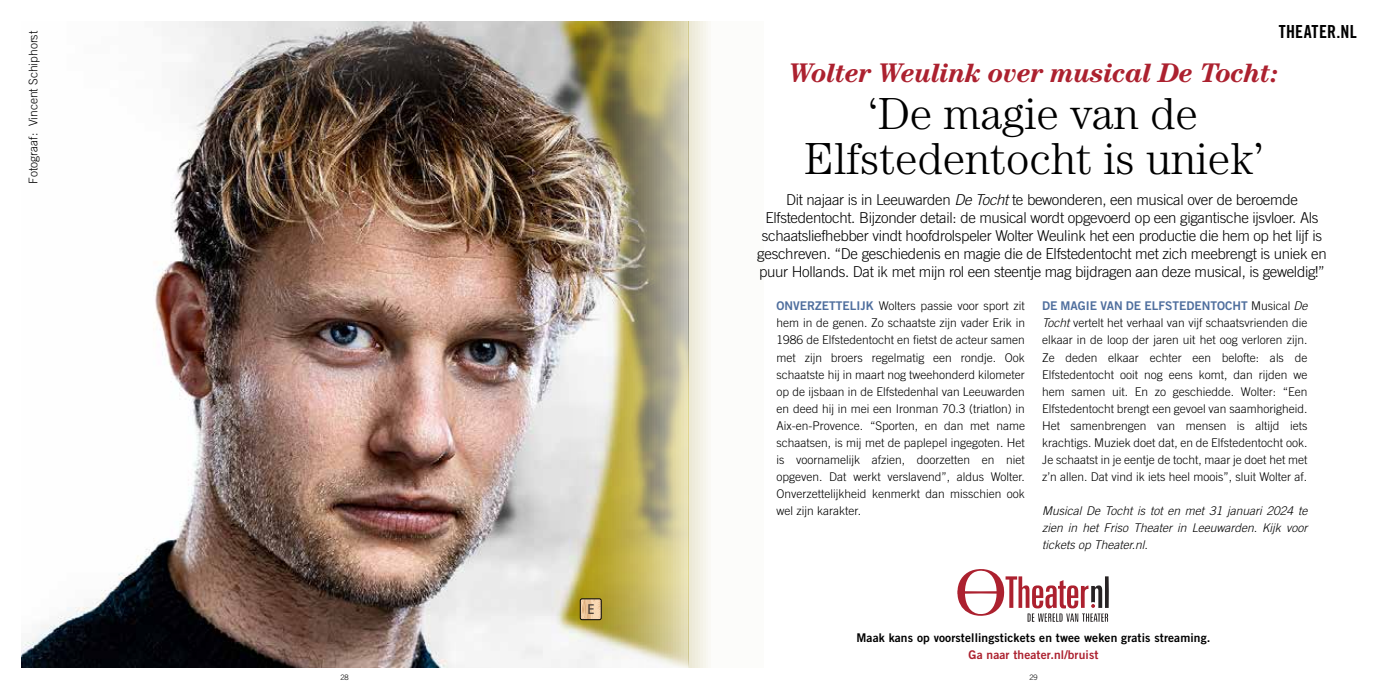
<style>
.page{position:relative;width:1378px;height:689px;background:#fff}
.page>*{position:absolute;margin:0;border:0;box-sizing:border-box;transform-origin:0 0}
.t1{font:300 45px/45px "Century Std";color:#000;text-align:center}
.t2{font:italic 700 27px "Century Std";letter-spacing:-.02em;color:#ac212f}
.t3{font:18px "Trade Gothic LT Std Bd Cn 20";letter-spacing:.01em;color:#000}
.t4{font:300 15px/18px "Trade Gothic LT Std";letter-spacing:-.02em;color:#000;text-align:center}
.t5{font:300 12px/17px "Trade Gothic LT Std";color:#000;text-align:justify}
.t6{font:italic 300 12px/17px "Trade Gothic LT Std";color:#000;text-align:justify}
.t7{font:12px "Trade Gothic LT Std Bd 2";letter-spacing:.01em;color:#000}
.t8{font:12px "Trade Gothic LT Std Bd 2";color:#506f9e}
.t9{font:12px "Trade Gothic LT Std Bd 2";letter-spacing:.01em;color:#ac212f}
.t10{font:300 7.5px "Trade Gothic LT Std";color:#000}
.s1{font-style:italic}
.s2{font-family:"Trade Gothic LT Std Bd 2";font-weight:400;color:#506f9e}
.s3{font-family:"Trade Gothic LT Std";font-weight:300;color:#000}
.s4{font-family:"Trade Gothic LT Std";font-weight:300;font-style:italic;color:#000}
</style>
<div class="page">
<img style="left:21px;top:21px;width:668px;height:647px">
<svg style="left:590px;top:599px;width:12px;height:21px"></svg>
<img style="left:580px;top:599px;width:10px;height:21px">
<div style="left:580px;top:599px;width:21px;height:21px;border:1px solid #000;border-radius:2px"></div>
<svg style="left:957px;top:569px;width:152px;height:53px"></svg>
<div style="left:689px;top:21px;width:74px;height:647px;background:linear-gradient(to right,#f3f2e6,#fff)"></div>
<p class="t5" style="left:24px;top:184px;width:154px;rotate:-90deg">Fotograaf: Vincent Schiphorst</p>
<h3 class="t3" style="left:1278px;top:21px;width:80px">THEATER.NL</h3>
<h2 class="t2" style="left:789px;top:57px;width:491px">Wolter Weulink over musical De Tocht:</h2>
<h1 class="t1" style="left:804px;top:90px;width:460px">‘De magie van de<br>Elfstedentocht is uniek’</h1>
<p class="t4" style="left:757px;top:191px;width:571px">Dit najaar is in Leeuwarden <span class="s1">De Tocht</span> te bewonderen, een musical over de beroemde Elfstedentocht. Bijzonder detail: de musical wordt opgevoerd op een gigantische ijsvloer. Als schaatsliefhebber vindt hoofdrolspeler Wolter Weulink het een productie die hem op het lijf is geschreven. “De geschiedenis en magie die de Elfstedentocht met zich meebrengt is uniek en puur Hollands. Dat ik met mijn rol een steentje mag bijdragen aan deze musical, is geweldig!”</p>
<p class="t5" style="left:776px;top:297px;width:250px"><span class="s2">ONVERZETTELIJK</span> Wolters passie voor sport zit hem in de genen. Zo schaatste zijn vader Erik in 1986 de Elfstedentocht en fietst de acteur samen met zijn broers regelmatig een rondje. Ook schaatste hij in maart nog tweehonderd kilometer op de ijsbaan in de Elfstedenhal van Leeuwarden en deed hij in mei een Ironman 70.3 (triatlon) in Aix-en-Provence. “Sporten, en dan met name schaatsen, is mij met de paplepel ingegoten. Het is voornamelijk afzien, doorzetten en niet opgeven. Dat werkt verslavend”, aldus Wolter.<br>Onverzettelijkheid kenmerkt dan misschien ook wel zijn karakter.</p>
<p class="t8" style="left:1042px;top:299px;width:267px">DE MAGIE VAN DE ELFSTEDENTOCHT <span class="s3">Musical</span> <span class="s4">De</span></p>
<p class="t5" style="left:1042px;top:315px;width:267px"><span class="s1">Tocht</span> vertelt het verhaal van vijf schaatsvrienden die elkaar in de loop der jaren uit het oog verloren zijn.<br>Ze deden elkaar echter een belofte: als de Elfstedentocht ooit nog eens komt, dan rijden we hem samen uit. En zo geschiedde. Wolter: “Een Elfstedentocht brengt een gevoel van saamhorigheid.<br>Het samenbrengen van mensen is altijd iets krachtigs. Muziek doet dat, en de Elfstedentocht ook.<br>Je schaatst in je eentje de tocht, maar je doet het met z’n allen. Dat vind ik iets heel moois”, sluit Wolter af.</p>
<p class="t6" style="left:1042px;top:502px;width:267px">Musical De Tocht is tot en met 31 januari 2024 te zien in het Friso Theater in Leeuwarden. Kijk voor tickets op Theater.nl.</p>
<p class="t7" style="left:856px;top:630px;width:355px">Maak kans op voorstellingstickets en twee weken gratis streaming.</p>
<p class="t9" style="left:968px;top:647px;width:131px">Ga naar theater.nl/bruist</p>
<p class="t10" style="left:340px;top:672px;width:10px">28</p>
<p class="t10" style="left:1029px;top:672px;width:10px">29</p>
</div>
